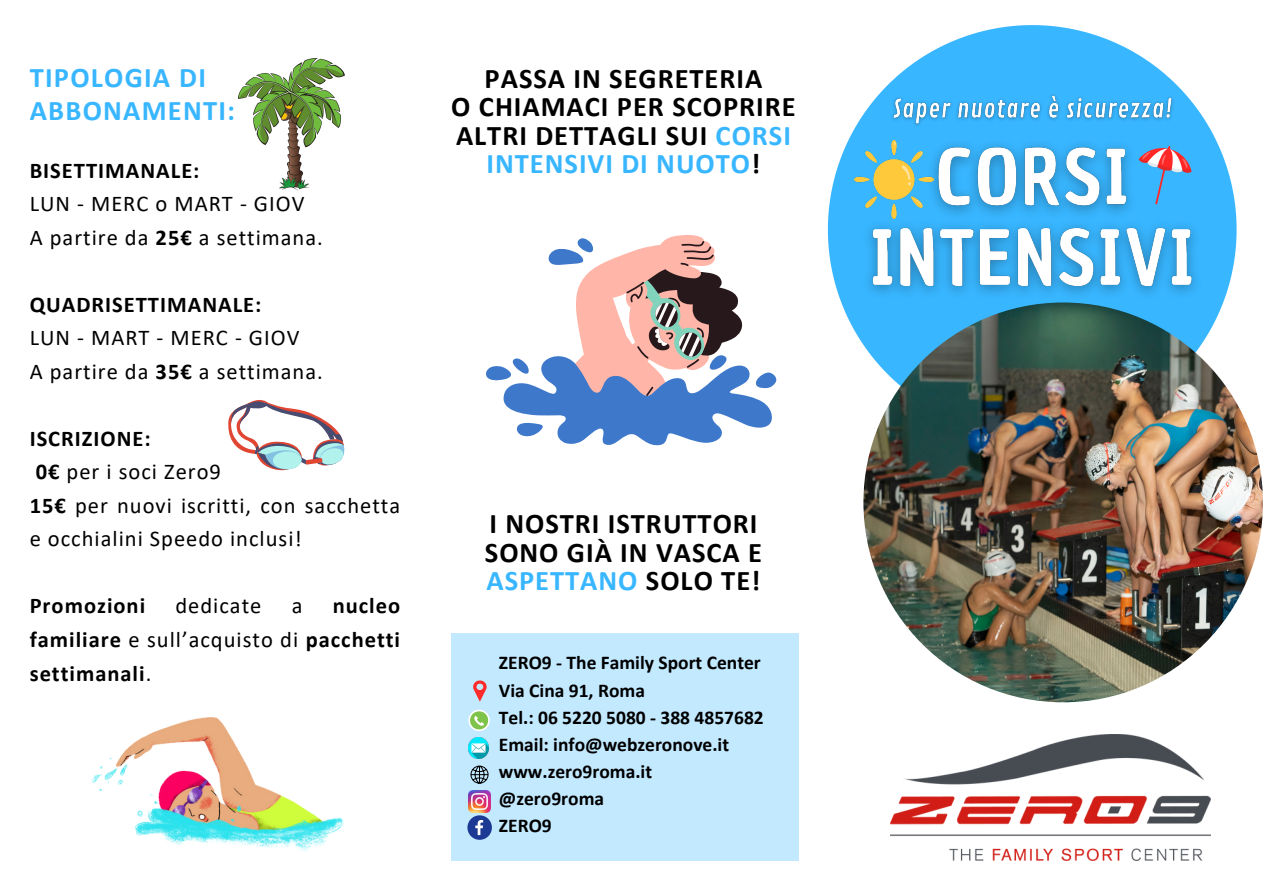
<style>
.page{position:relative;width:1263px;height:894px;background:#fff}
.page>*{position:absolute;margin:0;border:0;box-sizing:border-box;transform-origin:0 0}
.t1{font:700 28.5px/28.2px "Calibri";letter-spacing:.035em;color:#000;text-align:center}
.t2{font:700 28.5px/32.2px "Calibri";letter-spacing:.045em;color:#38b6ff}
.t3{font:22.5px/33.5px "Calibri";letter-spacing:.045em;color:#000}
.t4{font:700 22.5px/33.5px "Calibri";letter-spacing:.045em;color:#000;text-align:justify}
.t5{font:700 19.5px "Calibri";color:#000}
.s1{font-weight:700}
.s2{font-weight:400}
.s3{color:#38b6ff}
</style>
<div class="page">
<div style="left:451px;top:633px;width:348px;height:227px;background:#c3e9ff"></div>
<svg style="left:467px;top:815px;width:25px;height:24px"></svg>
<img style="left:469px;top:790px;width:21px;height:21px">
<svg style="left:470px;top:765px;width:18px;height:18px"></svg>
<img style="left:468px;top:737px;width:21px;height:21px">
<svg style="left:473px;top:680px;width:14px;height:21px"></svg>
<svg style="left:468px;top:709px;width:22px;height:21px"></svg>
<svg style="left:828px;top:25px;width:408px;height:376px;fill:#38b6ff"></svg>
<img style="left:863px;top:302px;width:400px;height:400px;border-radius:50%">
<img style="left:891px;top:734px;width:319px;height:126px">
<svg style="left:228px;top:400px;width:117px;height:71px"></svg>
<svg style="left:486px;top:236px;width:291px;height:210px"></svg>
<img style="left:855px;top:129px;width:357px;height:180px">
<img style="left:855px;top:140px;width:78px;height:79px">
<svg style="left:1139px;top:146px;width:52px;height:58px;background:#71a0d3"></svg>
<img style="left:238px;top:58px;width:106px;height:132px">
<img style="left:91px;top:717px;width:253px;height:134px">
<img style="left:885px;top:89px;width:294px;height:43px">
<h3 class="t2" style="left:30px;top:64px;width:207px">TIPOLOGIA DI<br>ABBONAMENTI:</h3>
<h3 class="t3" style="left:30px;top:155px;width:295px"><span class="s1">BISETTIMANALE:<br></span>LUN - MERC o MART - GIOV<br>A partire da <span class="s1">25€</span> a settimana.</h3>
<p class="t3" style="left:30px;top:289px;width:295px"><span class="s1">QUADRISETTIMANALE:<br></span>LUN - MART - MERC - GIOV<br>A partire da <span class="s1">35€</span> a settimana.</p>
<p class="t3" style="left:30px;top:423px;width:372px"><span class="s1">ISCRIZIONE:<br>0€</span> per i soci Zero9<br><span class="s1">15€</span> per nuovi iscritti, con sacchetta e occhialini Speedo inclusi!</p>
<h2 class="t4" style="left:30px;top:591px;width:372px;text-indent:303px">nucleo familiare <span class="s2">e sull’acquisto di</span> pacchetti settimanali<span class="s2">.</span></h2>
<h2 class="t4" style="left:30px;top:591px;width:117px">Promozioni</h2>
<h2 class="t3" style="left:175px;top:591px;width:87px">dedicate</h2>
<h2 class="t3" style="left:292px;top:591px;width:12px">a</h2>
<p class="t1" style="left:451px;top:67px;width:346px">PASSA IN SEGRETERIA<br>O CHIAMACI PER SCOPRIRE<br>ALTRI DETTAGLI SUI <span class="s3">CORSI<br>INTENSIVI DI NUOTO</span>!</p>
<p class="t1" style="left:485px;top:512px;width:279px;text-align:left">I NOSTRI ISTRUTTORI<br>SONO GIÀ IN VASCA E<br><span class="s3">ASPETTANO</span> SOLO TE!</p>
<p class="t5" style="left:499px;top:654px;width:263px">ZERO9 - The Family Sport Center</p>
<p class="t5" style="left:499px;top:681px;width:148px">Via Cina 91, Roma</p>
<p class="t5" style="left:499px;top:708px;width:266px">Tel.: 06 5220 5080 - 388 4857682</p>
<p class="t5" style="left:499px;top:735px;width:232px">Email: info@webzeronove.it</p>
<p class="t5" style="left:499px;top:762px;width:155px">www.zero9roma.it</p>
<p class="t5" style="left:499px;top:789px;width:107px">@zero9roma</p>
<p class="t5" style="left:499px;top:816px;width:54px">ZERO9</p>
</div>
